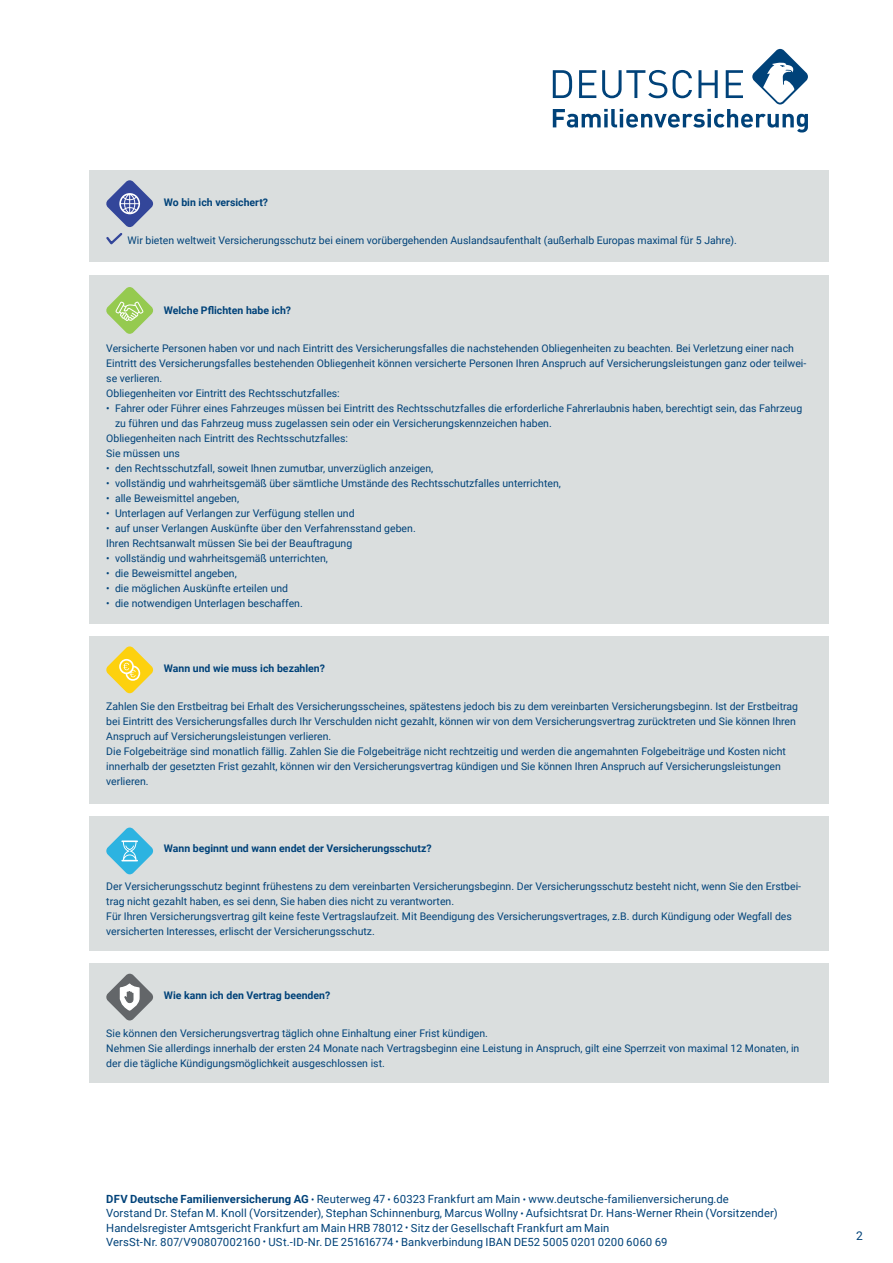
<style>
.page{position:relative;width:893px;height:1263px;background:#fff}
.page>*{position:absolute;margin:0;border:0;box-sizing:border-box;transform-origin:0 0}
.t1{font:12px "Roboto";color:#004279}
.t2{font:11.25px/14.2px "Roboto";letter-spacing:.01em;color:#004279}
.t3{font:10.5px/15px "Roboto";color:#004279}
.t4{font:700 10.5px "Roboto";color:#004279}
.s1{font-weight:700}
.s2{font-size:9.75px}
</style>
<div class="page">
<svg style="left:553px;top:49px;width:255px;height:84px"></svg>
<div style="left:89px;top:170px;width:740px;height:92px;background:#dadede"></div>
<svg style="left:106px;top:180px;width:47px;height:65px"></svg>
<div style="left:89px;top:636px;width:740px;height:167px;background:#dadede"></div>
<svg style="left:106px;top:646px;width:47px;height:47px"></svg>
<div style="left:89px;top:816px;width:740px;height:134px;background:#dadede"></div>
<svg style="left:106px;top:827px;width:47px;height:47px"></svg>
<div style="left:89px;top:275px;width:740px;height:348px;background:#dadede"></div>
<svg style="left:106px;top:287px;width:47px;height:47px"></svg>
<div style="left:89px;top:963px;width:740px;height:119px;background:#dadede"></div>
<svg style="left:106px;top:974px;width:47px;height:46px"></svg>
<p class="t4" style="left:164px;top:195px;width:106px">Wo bin ich versichert?</p>
<p class="t3" style="left:128px;top:233px;width:611px">Wir bieten weltweit Versicherungsschutz bei einem vorübergehenden Auslandsaufenthalt (außerhalb Europas maximal für 5 Jahre).</p>
<p class="t4" style="left:164px;top:303px;width:129px">Welche Pflichten habe ich?</p>
<p class="t3" style="left:106px;top:341px;width:701px">Versicherte Personen haben vor und nach Eintritt des Versicherungsfalles die nachstehenden Obliegenheiten zu beachten. Bei Verletzung einer nach Eintritt des Versicherungsfalles bestehenden Obliegenheit können versicherte Personen Ihren Anspruch auf Versicherungsleistungen ganz oder teilwei&shy;se verlieren.<br>Obliegenheiten vor Eintritt des Rechtsschutzfalles:</p>
<p class="t3" style="left:106px;top:401px;width:697px">• Fahrer oder Führer eines Fahrzeuges müssen bei Eintritt des Rechtsschutzfalles die erforderliche Fahrerlaubnis haben, berechtigt sein, das Fahrzeug</p>
<p class="t3" style="left:115px;top:416px;width:438px">zu führen und das Fahrzeug muss zugelassen sein oder ein Versicherungskennzeichen haben.</p>
<p class="t3" style="left:106px;top:431px;width:243px">Obliegenheiten nach Eintritt des Rechtsschutzfalles:</p>
<p class="t3" style="left:106px;top:446px;width:75px">Sie müssen uns</p>
<p class="t3" style="left:106px;top:461px;width:329px">• den Rechtsschutzfall, soweit Ihnen zumutbar, unverzüglich anzeigen,</p>
<p class="t3" style="left:106px;top:476px;width:456px">• vollständig und wahrheitsgemäß über sämtliche Umstände des Rechtsschutzfalles unterrichten,</p>
<p class="t3" style="left:106px;top:491px;width:134px">• alle Beweismittel angeben,</p>
<p class="t3" style="left:106px;top:506px;width:250px">• Unterlagen auf Verlangen zur Verfügung stellen und</p>
<p class="t3" style="left:106px;top:521px;width:311px">• auf unser Verlangen Auskünfte über den Verfahrensstand geben.<br>Ihren Rechtsanwalt müssen Sie bei der Beauftragung</p>
<p class="t3" style="left:106px;top:551px;width:223px">• vollständig und wahrheitsgemäß unterrichten,</p>
<p class="t3" style="left:106px;top:566px;width:132px">• die Beweismittel angeben,</p>
<p class="t3" style="left:106px;top:581px;width:183px">• die möglichen Auskünfte erteilen und</p>
<p class="t3" style="left:106px;top:596px;width:198px">• die notwendigen Unterlagen beschaffen.</p>
<p class="t4" style="left:164px;top:660px;width:163px">Wann und wie muss ich bezahlen?</p>
<p class="t3" style="left:106px;top:698px;width:693px">Zahlen Sie den Erstbeitrag bei Erhalt des Versicherungsscheines, spätestens jedoch bis zu dem vereinbarten Versicherungsbeginn. Ist der Erstbeitrag bei Eintritt des Versicherungsfalles durch Ihr Verschulden nicht gezahlt, können wir von dem Versicherungsvertrag zurücktreten und Sie können Ihren Anspruch auf Versicherungsleistungen verlieren.<br>Die Folgebeiträge sind monatlich fällig. Zahlen Sie die Folgebeiträge nicht rechtzeitig und werden die angemahnten Folgebeiträge und Kosten nicht innerhalb der gesetzten Frist gezahlt, können wir den Versicherungsvertrag kündigen und Sie können Ihren Anspruch auf Versicherungsleistungen verlieren.</p>
<p class="t4" style="left:164px;top:841px;width:269px">Wann beginnt und wann endet der Versicherungsschutz?</p>
<p class="t3" style="left:106px;top:879px;width:696px">Der Versicherungsschutz beginnt frühestens zu dem vereinbarten Versicherungsbeginn. Der Versicherungsschutz besteht nicht, wenn Sie den Erstbei&shy;trag nicht gezahlt haben, es sei denn, Sie haben dies nicht zu verantworten.<br>Für Ihren Versicherungsvertrag gilt keine feste Vertragslaufzeit. Mit Beendigung des Versicherungsvertrages, z.B. durch Kündigung oder Wegfall des versicherten Interesses, erlischt der Versicherungsschutz.</p>
<p class="t4" style="left:164px;top:988px;width:168px">Wie kann ich den Vertrag beenden?</p>
<p class="t3" style="left:106px;top:1026px;width:695px">Sie können den Versicherungsvertrag täglich ohne Einhaltung einer Frist kündigen.<br>Nehmen Sie allerdings innerhalb der ersten 24 Monate nach Vertragsbeginn eine Leistung in Anspruch, gilt eine Sperrzeit von maximal 12 Monaten, in der die tägliche Kündigungsmöglichkeit ausgeschlossen ist.</p>
<p class="t2" style="left:106px;top:1191px;width:673px"><span class="s1">DFV Deutsche Familienversicherung AG</span> <span class="s2">•</span> Reuterweg 47 <span class="s2">•</span> 60323 Frankfurt am Main <span class="s2">•</span> www.deutsche-familienversicherung.de<br>Vorstand Dr. Stefan M. Knoll (Vorsitzender), Stephan Schinnenburg, Marcus Wollny <span class="s2">•</span> Aufsichtsrat Dr. Hans-Werner Rhein (Vorsitzender)<br>Handelsregister Amtsgericht Frankfurt am Main HRB 78012 <span class="s2">•</span> Sitz der Gesellschaft Frankfurt am Main<br>VersSt-Nr. 807/V90807002160 <span class="s2">•</span> USt.-ID-Nr. DE 251616774 <span class="s2">•</span> Bankverbindung IBAN DE52 5005 0201 0200 6060 69</p>
<p class="t1" style="left:856px;top:1227px;width:8px">2</p>
</div>
